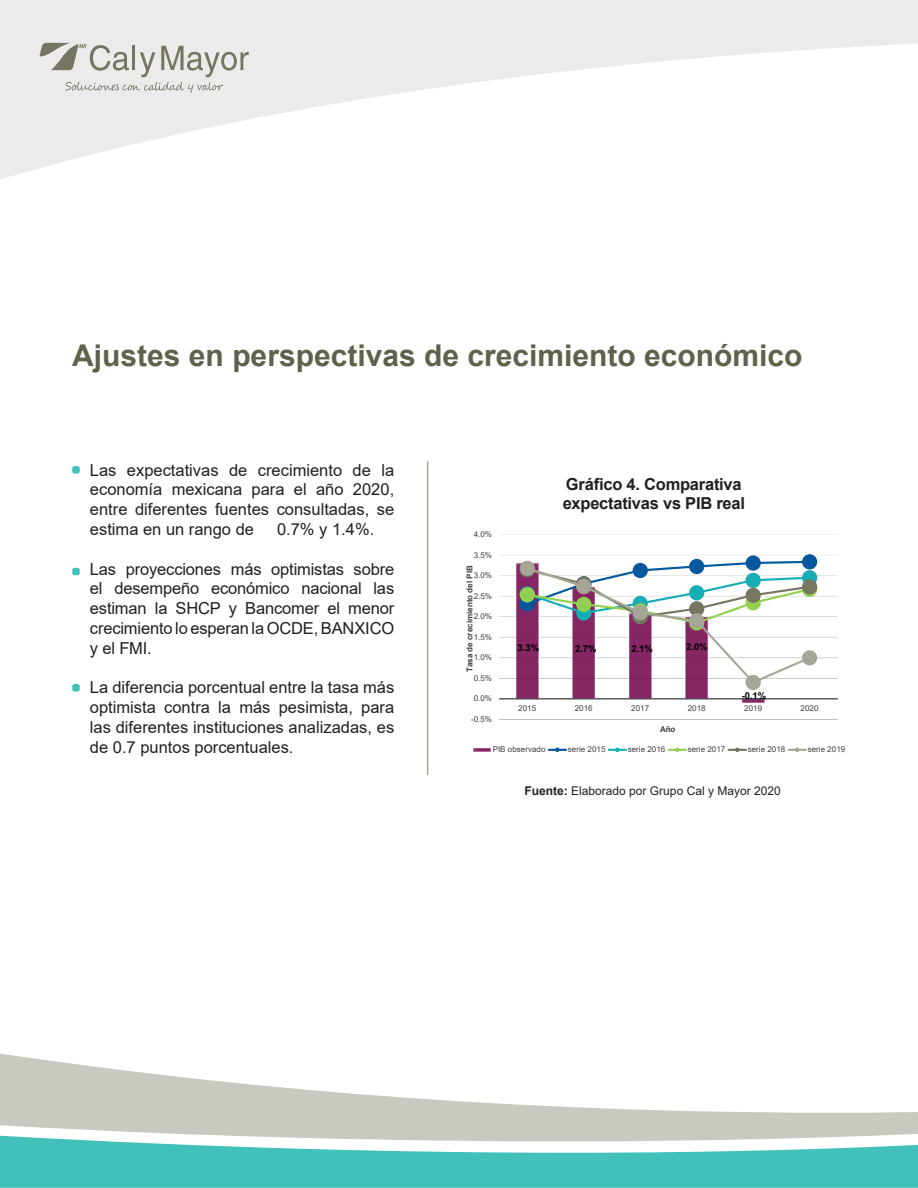
<style>
.page{position:relative;width:918px;height:1188px;background:#fff}
.page>*{position:absolute;margin:0;border:0;box-sizing:border-box;transform-origin:0 0}
.t1{font:700 30px "Arial";color:#60614b}
.t2{font:16.5px/19.8px "Arial";color:#231f20;text-align:justify}
.t3{font:700 16.5px/19.8px "Arial";letter-spacing:-.015em;color:#231f20}
.t4{font:12px "Arial";color:#231f20}
.t5{font:700 9.45px "Arial";color:#000}
.t6{font:8.1px "Arial";letter-spacing:.005em;color:#404040}
.t7{font:700 8.1px "Arial";color:#404040}
.s1{font-weight:700}
</style>
<div class="page">
<svg style="left:0;top:1053px;width:918px;height:135px;fill:#42c0ba"></svg>
<svg style="left:0;top:1054px;width:918px;height:87px"></svg>
<div style="left:72px;top:466px;width:8px;height:8px;background:#42c0ba;border-radius:2px"></div>
<div style="left:72px;top:568px;width:8px;height:7px;background:#42c0ba;border-radius:2px"></div>
<div style="left:72px;top:684px;width:8px;height:7px;background:#42c0ba;border-radius:2px"></div>
<svg style="left:499px;top:534px;width:339px;height:186px"></svg>
<div style="left:516px;top:564px;width:23px;height:135px;background:#872664"></div>
<div style="left:573px;top:587px;width:22px;height:112px;background:#872664"></div>
<div style="left:629px;top:614px;width:23px;height:85px;background:#872664"></div>
<div style="left:685px;top:617px;width:23px;height:82px;background:#872664"></div>
<hr style="left:499px;top:698px;width:339px;height:1px;background:#404040">
<svg style="left:520px;top:596px;width:15px;height:16px"></svg>
<svg style="left:746px;top:555px;width:15px;height:16px"></svg>
<div style="left:802px;top:554px;width:15px;height:16px;background:#05589d;border-radius:50%"></div>
<div style="left:802px;top:570px;width:15px;height:15px;background:#17adb5;border-radius:50%"></div>
<div style="left:520px;top:587px;width:15px;height:15px;background:#92d050;border-radius:50%"></div>
<div style="left:802px;top:582px;width:15px;height:15px;background:#92d050;border-radius:50%"></div>
<div style="left:520px;top:562px;width:15px;height:15px;background:#80806d;border-radius:50%"></div>
<div style="left:802px;top:579px;width:15px;height:16px;background:#767661;border-radius:50%"></div>
<svg style="left:525px;top:560px;width:287px;height:125px"></svg>
<div style="left:520px;top:561px;width:15px;height:15px;background:#a6a698;border-radius:50%"></div>
<div style="left:576px;top:579px;width:15px;height:15px;background:#a6a698;border-radius:50%"></div>
<div style="left:633px;top:605px;width:15px;height:15px;background:#a6a698;border-radius:50%"></div>
<div style="left:689px;top:613px;width:15px;height:15px;background:#a6a698;border-radius:50%"></div>
<div style="left:746px;top:675px;width:15px;height:15px;background:#a6a698;border-radius:50%"></div>
<div style="left:802px;top:650px;width:15px;height:15px;background:#a6a698;border-radius:50%"></div>
<svg style="left:549px;top:748px;width:17px;height:4px"></svg>
<svg style="left:609px;top:748px;width:17px;height:4px"></svg>
<svg style="left:669px;top:748px;width:17px;height:4px"></svg>
<svg style="left:729px;top:748px;width:17px;height:4px"></svg>
<svg style="left:789px;top:748px;width:17px;height:4px"></svg>
<hr style="left:427px;top:461px;width:1px;height:314px;background:#a6a698">
<svg style="left:0;top:0;width:918px;height:179px"></svg>
<svg style="left:39px;top:43px;width:210px;height:50px;background:#d3d3cf"></svg>
<p class="t1" style="left:72px;top:334px;width:732px">Ajustes en perspectivas de crecimiento económico</p>
<p class="t2" style="left:90px;top:460px;width:306px">Las expectativas de crecimiento de la economía mexicana para el año 2020, entre diferentes fuentes consultadas, se estima en un rango de</p>
<p class="t2" style="left:277px;top:519px;width:99px">0.7% y 1.4%.</p>
<p class="t2" style="left:90px;top:559px;width:306px">Las proyecciones más optimistas sobre el desempeño económico nacional las estiman la SHCP y Bancomer el menor crecimiento lo esperan la OCDE, BANXICO y el FMI.</p>
<p class="t2" style="left:90px;top:678px;width:306px">La diferencia porcentual entre la tasa más optimista contra la más pesimista, para las diferentes instituciones analizadas, es de 0.7 puntos porcentuales.</p>
<p class="t6" style="left:474px;top:529px;width:20px">4.0%</p>
<p class="t6" style="left:474px;top:549px;width:20px">3.5%</p>
<p class="t7" style="left:464px;top:672px;width:108px;rotate:-90deg">Tasa de crecimiento del PIB</p>
<p class="t6" style="left:474px;top:570px;width:20px">3.0%</p>
<p class="t6" style="left:474px;top:590px;width:20px">2.5%</p>
<p class="t6" style="left:474px;top:611px;width:20px">2.0%</p>
<p class="t6" style="left:474px;top:631px;width:20px">1.5%</p>
<p class="t6" style="left:474px;top:652px;width:20px">1.0%</p>
<p class="t6" style="left:474px;top:672px;width:20px">0.5%</p>
<p class="t6" style="left:474px;top:693px;width:20px">0.0%</p>
<p class="t6" style="left:471px;top:714px;width:23px">-0.5%</p>
<p class="t3" style="left:563px;top:474px;width:184px">Gráfico 4. Comparativa expectativas vs PIB real</p>
<p class="t5" style="left:518px;top:641px;width:23px">3.3%</p>
<p class="t5" style="left:575px;top:642px;width:23px">2.7%</p>
<p class="t5" style="left:631px;top:642px;width:23px">2.1%</p>
<p class="t5" style="left:686px;top:640px;width:23px">2.0%</p>
<p class="t5" style="left:742px;top:689px;width:26px">-0.1%</p>
<p class="t6" style="left:518px;top:703px;width:20px">2015</p>
<p class="t6" style="left:575px;top:703px;width:20px">2016</p>
<p class="t6" style="left:631px;top:703px;width:20px">2017</p>
<p class="t6" style="left:688px;top:703px;width:20px">2018</p>
<p class="t6" style="left:744px;top:703px;width:20px">2019</p>
<p class="t6" style="left:801px;top:703px;width:20px">2020</p>
<p class="t7" style="left:660px;top:723px;width:17px">Año</p>
<p class="t6" style="left:493px;top:744px;width:54px">PIB observado</p>
<p class="t6" style="left:568px;top:744px;width:39px">serie 2015</p>
<p class="t6" style="left:628px;top:744px;width:39px">serie 2016</p>
<p class="t6" style="left:688px;top:744px;width:39px">serie 2017</p>
<p class="t6" style="left:748px;top:744px;width:39px">serie 2018</p>
<p class="t6" style="left:808px;top:744px;width:39px">serie 2019</p>
<p class="t4" style="left:525px;top:782px;width:258px"><span class="s1">Fuente:</span> Elaborado por Grupo Cal y Mayor 2020</p>
</div>
